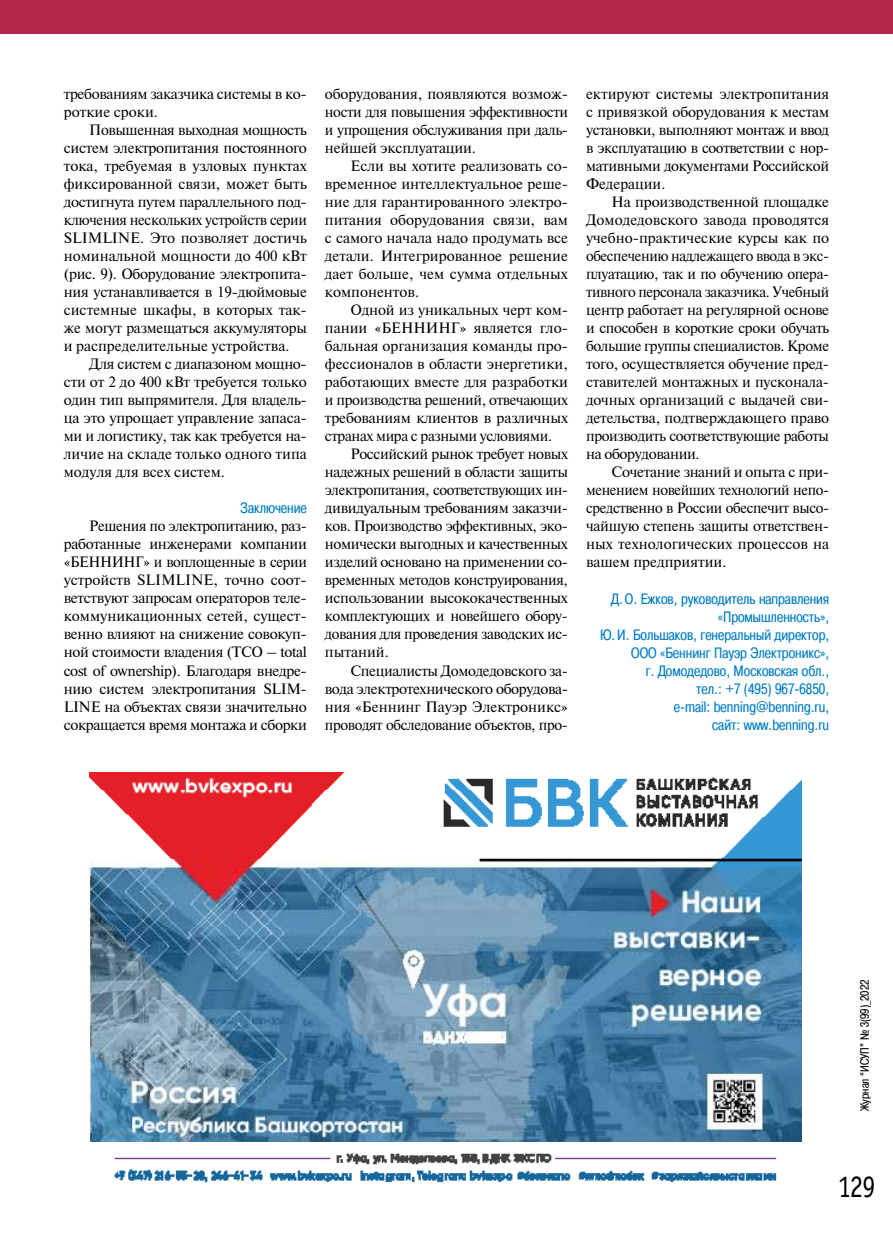
<style>
.page{position:relative;width:893px;height:1234px;background:#fff}
.page>*{position:absolute;margin:0;border:0;box-sizing:border-box;transform-origin:0 0}
.t1{font:31.5px "Officina Serif Book C";color:#000;scale:.85 1}
.t2{font:15px/18px "Newton";letter-spacing:-.02em;color:#000;text-align:justify}
.t3{font:15px/18px "Pragmatica Cond C";color:#007dc5;text-align:right}
.t4{font:12px "Pragmatica Cond C";color:#000}
</style>
<div class="page">
<div style="left:0;top:0;width:893px;height:34px;background:#b7274c"></div>
<img style="left:90px;top:772px;width:712px;height:369px">
<img style="left:114px;top:1153px;width:663px;height:30px">
<p class="t2" style="left:64px;top:84px;width:245px">требованиям заказчика системы в ко&shy;роткие сроки.</p>
<p class="t2" style="left:64px;top:120px;width:245px;text-indent:26px">Повышенная выходная мощность систем электропитания постоянного тока, требуемая в узловых пунктах фиксированной связи, может быть достигнута путем параллельного под&shy;ключения нескольких устройств серии SLIMLINE. Это позволяет достичь номинальной мощности до 400 кВт (рис. 9). Оборудование электропита&shy;ния устанавливается в 19‑дюймовые системные шкафы, в которых так&shy;же могут размещаться аккумуляторы и распределительные устройства.</p>
<p class="t2" style="left:64px;top:354px;width:245px;text-indent:26px">Для систем с диапазоном мощно&shy;сти от 2 до 400 кВт требуется только один тип выпрямителя. Для владель&shy;ца это упрощает управление запаса&shy;ми и логистику, так как требуется на&shy;личие на складе только одного типа модуля для всех систем.</p>
<p class="t3" style="left:241px;top:499px;width:68px">Заключение</p>
<p class="t2" style="left:64px;top:516px;width:245px;text-indent:26px">Решения по электропитанию, раз&shy;работанные инженерами компании «БЕННИНГ» и воплощенные в серии устройств SLIMLINE, точно соот&shy;ветствуют запросам операторов теле&shy;коммуникационных сетей, сущест&shy;венно влияют на снижение совокуп&shy;ной стоимости владения (TCO – total cost of ownership). Благодаря внедре&shy;нию систем электропитания SLIM-LINE на объектах связи значительно сокращается время монтажа и сборки</p>
<p class="t2" style="left:325px;top:84px;width:245px">оборудования, появляются возмож&shy;ности для повышения эффективности и упрощения обслуживания при даль&shy;нейшей эксплуатации.</p>
<p class="t2" style="left:325px;top:156px;width:245px;text-indent:26px">Если вы хотите реализовать со&shy;временное интеллектуальное реше&shy;ние для гарантированного электро&shy;питания оборудования связи, вам с самого начала надо продумать все детали. Интегрированное решение дает больше, чем сумма отдельных компонентов.</p>
<p class="t2" style="left:325px;top:300px;width:245px;text-indent:26px">Одной из уникальных черт ком&shy;пании «БЕННИНГ» является гло&shy;бальная организация команды про&shy;фессионалов в области энергетики, работающих вместе для разработки и производства решений, отвечающих требованиям клиентов в различных странах мира с разными условиями.</p>
<p class="t2" style="left:325px;top:444px;width:245px;text-indent:26px">Российский рынок требует новых надежных решений в области защиты электропитания, соответствующих ин&shy;дивидуальным требованиям заказчи&shy;ков. Производство эффективных, эко&shy;номически выгодных и качественных изделий основано на применении со&shy;временных методов конструирования, использовании высококачественных комплектующих и новейшего обору&shy;дования для проведения заводских ис&shy;пытаний.</p>
<p class="t2" style="left:325px;top:660px;width:245px;text-indent:26px">Специалисты Домодедовского за&shy;вода электротехнического оборудова&shy;ния «Беннинг Пауэр Электроникс» проводят обследование объектов, про-</p>
<p class="t2" style="left:586px;top:84px;width:245px">ектируют системы электропитания с привязкой оборудования к местам установки, выполняют монтаж и ввод в эксплуатацию в соответствии с нор&shy;мативными документами Российской Федерации.</p>
<p class="t2" style="left:586px;top:192px;width:245px;text-indent:26px">На производственной площадке Домодедовского завода проводятся учебно-практические курсы как по обеспечению надлежащего ввода в экс&shy;плуатацию, так и по обучению опера&shy;тивного персонала заказчика. Учебный центр работает на регулярной основе и способен в короткие сроки обучать большие группы специалистов. Кроме того, осуществляется обучение пред&shy;ставителей монтажных и пусконала&shy;дочных организаций с выдачей сви&shy;детельства, подтверждающего право производить соответствующие работы на оборудовании.</p>
<p class="t2" style="left:586px;top:462px;width:245px;text-indent:26px">Сочетание знаний и опыта с при&shy;менением новейших технологий непо&shy;средственно в России обеспечит высо&shy;чайшую степень защиты ответствен&shy;ных технологических процессов на вашем предприятии.</p>
<p class="t3" style="left:600px;top:590px;width:231px">Д.О. Ежков, руководитель направления «Промышленность»,<br>Ю.И. Большаков, генеральный директор,<br>ООО «Беннинг Пауэр Электроникс»,<br>г. Домодедово, Московская обл.,<br>тел.: +7 (495) 967‑6850,<br>e‑mail: benning@benning.ru,<br>сайт: www.benning.ru</p>
<p class="t4" style="left:858px;top:1110px;width:133px;rotate:-90deg">Журнал “ИСУП” № 3(99)_2022</p>
<h1 class="t1" style="left:838px;top:1168px;width:46px">129</h1>
</div>
